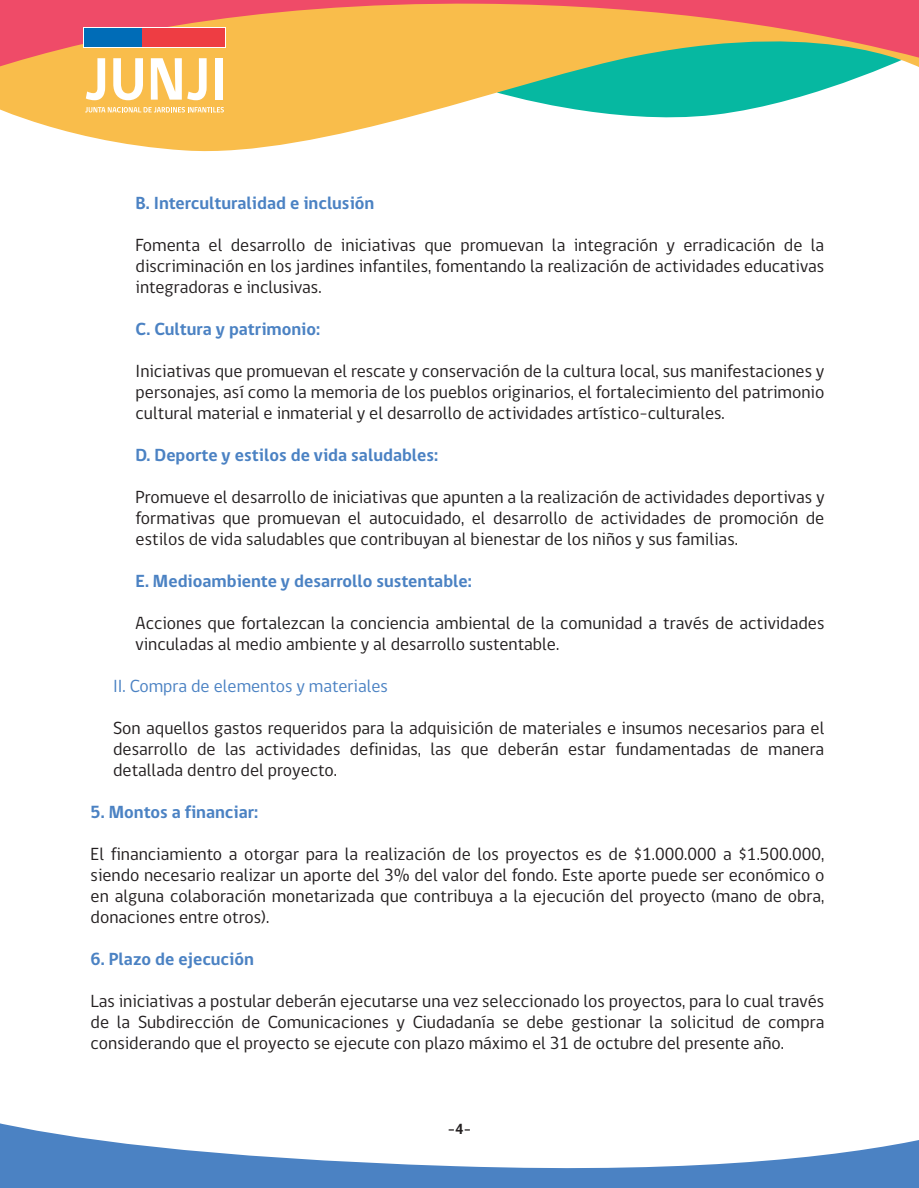
<style>
.page{position:relative;width:919px;height:1188px;background:#fff}
.page>*{position:absolute;margin:0;border:0;box-sizing:border-box;transform-origin:0 0}
.t1{font:18px/21px "gob CL";color:#231f20;text-align:justify}
.t2{font:700 18px "gob CL";color:#4b82c3}
.t3{font:18px "gob CL";color:#4b82c3}
.t4{font:700 15px "gob CL";color:#231f20}
</style>
<div class="page">
<svg style="left:0;top:78px;width:857px;height:74px"></svg>
<svg style="left:0;top:0;width:918px;height:78px;background:#d59b60"></svg>
<svg style="left:0;top:1123px;width:918px;height:65px"></svg>
<svg style="left:83px;top:27px;width:143px;height:21px"></svg>
<div style="left:141px;top:29px;width:83px;height:18px;background:#ee3d43"></div>
<div style="left:84px;top:29px;width:57px;height:18px;background:#006cb7"></div>
<svg style="left:86px;top:58px;width:19px;height:42px"></svg>
<svg style="left:113px;top:58px;width:30px;height:42px"></svg>
<svg style="left:151px;top:58px;width:55px;height:42px"></svg>
<div style="left:215px;top:58px;width:8px;height:42px;background:#fff"></div>
<svg style="left:85px;top:107px;width:139px;height:6px"></svg>
<p class="t2" style="left:136px;top:191px;width:240px">B. Interculturalidad e inclusión</p>
<p class="t1" style="left:136px;top:235px;width:689px">Fomenta el desarrollo de iniciativas que promuevan la integración y erradicación de la discriminación en los jardines infantiles, fomentando la realización de actividades educativas integradoras e inclusivas.</p>
<p class="t2" style="left:136px;top:317px;width:186px">C. Cultura y patrimonio:</p>
<p class="t1" style="left:136px;top:361px;width:690px">Iniciativas que promuevan el rescate y conservación de la cultura local, sus manifestaciones y personajes, así como la memoria de los pueblos originarios, el fortalecimiento del patrimonio cultural material e inmaterial y el desarrollo de actividades artístico-culturales.</p>
<p class="t2" style="left:136px;top:443px;width:304px">D. Deporte y estilos de vida saludables:</p>
<p class="t1" style="left:136px;top:487px;width:690px">Promueve el desarrollo de iniciativas que apunten a la realización de actividades deportivas y formativas que promuevan el autocuidado, el desarrollo de actividades de promoción de estilos de vida saludables que contribuyan al bienestar de los niños y sus familias.</p>
<p class="t2" style="left:136px;top:569px;width:337px">E. Medioambiente y desarrollo sustentable:</p>
<p class="t1" style="left:136px;top:613px;width:690px">Acciones que fortalezcan la conciencia ambiental de la comunidad a través de actividades vinculadas al medio ambiente y al desarrollo sustentable.</p>
<p class="t3" style="left:113px;top:674px;width:276px">II. Compra de elementos y materiales</p>
<p class="t1" style="left:113px;top:718px;width:712px">Son aquellos gastos requeridos para la adquisición de materiales e insumos necesarios para el desarrollo de las actividades definidas, las que deberán estar fundamentadas de manera detallada dentro del proyecto.</p>
<p class="t2" style="left:91px;top:800px;width:169px">5. Montos a financiar:</p>
<p class="t1" style="left:91px;top:844px;width:735px">El financiamiento a otorgar para la realización de los proyectos es de $1.000.000 a $1.500.000, siendo necesario realizar un aporte del 3% del valor del fondo. Este aporte puede ser económico o en alguna colaboración monetarizada que contribuya a la ejecución del proyecto (mano de obra, donaciones entre otros).</p>
<p class="t2" style="left:91px;top:947px;width:165px">6. Plazo de ejecución</p>
<p class="t1" style="left:91px;top:991px;width:735px">Las iniciativas a postular deberán ejecutarse una vez seleccionado los proyectos, para lo cual través de la Subdirección de Comunicaciones y Ciudadanía se debe gestionar la solicitud de compra considerando que el proyecto se ejecute con plazo máximo el 31 de octubre del presente año.</p>
<p class="t4" style="left:447px;top:1119px;width:25px">-4-</p>
</div>
